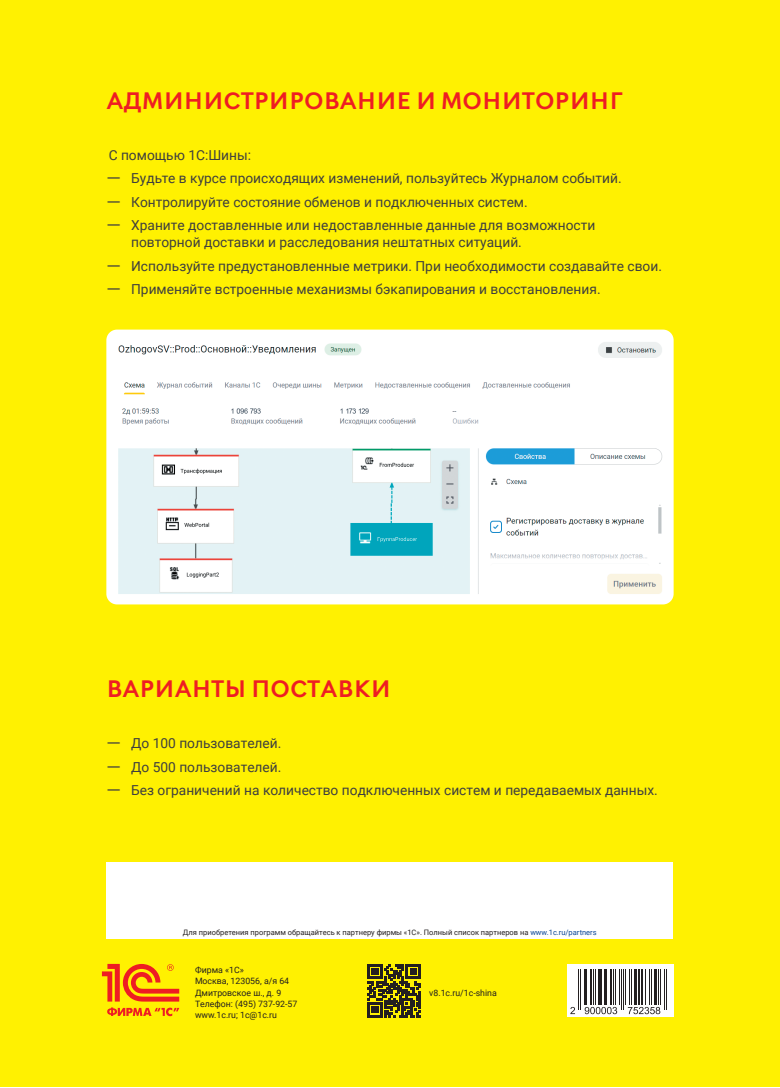
<style>
.page{position:relative;width:780px;height:1088px;background:#fff}
.page>*{position:absolute;margin:0;border:0;box-sizing:border-box;transform-origin:0 0}
.t1{font:600 27.5px "One Second";color:#ee1d23}
.t2{font:13.75px/16.5px "Roboto";color:#3e3e3f}
.t3{font:8.75px/11.2px "Roboto";color:#231f20}
.t4{font:7.5px "Roboto";color:#231f20}
.s1{font-family:"One Second";font-size:20px}
.s2{color:#094594}
</style>
<div class="page">
<div style="left:0;top:0;width:779px;height:1087px;background:#fff101"></div>
<div style="left:107px;top:862px;width:566px;height:76px;background:#fff"></div>
<svg style="left:102px;top:964px;width:77px;height:37px"></svg>
<svg style="left:107px;top:1007px;width:72px;height:9px"></svg>
<svg style="left:567px;top:964px;width:106px;height:52px;background:#e0e0e0"></svg>
<hr style="left:578px;top:969px;width:1px;height:41px;background:#231f20">
<hr style="left:579px;top:969px;width:1px;height:41px;background:#231f20">
<hr style="left:583px;top:969px;width:1px;height:36px;background:#231f20">
<hr style="left:585px;top:969px;width:2px;height:36px;background:#231f20">
<hr style="left:590px;top:969px;width:2px;height:36px;background:#231f20">
<hr style="left:593px;top:969px;width:1px;height:36px;background:#231f20">
<hr style="left:594px;top:969px;width:1px;height:36px;background:#231f20">
<hr style="left:597px;top:969px;width:3px;height:36px;background:#231f20">
<hr style="left:601px;top:969px;width:1px;height:36px;background:#231f20">
<hr style="left:604px;top:969px;width:3px;height:36px;background:#231f20">
<hr style="left:609px;top:969px;width:2px;height:36px;background:#231f20">
<hr style="left:612px;top:969px;width:1px;height:36px;background:#231f20">
<hr style="left:614px;top:969px;width:1px;height:36px;background:#231f20">
<hr style="left:619px;top:969px;width:1px;height:36px;background:#231f20">
<hr style="left:621px;top:969px;width:1px;height:41px;background:#231f20">
<hr style="left:623px;top:969px;width:1px;height:41px;background:#231f20">
<hr style="left:624px;top:969px;width:1px;height:36px;background:#231f20">
<hr style="left:628px;top:969px;width:1px;height:36px;background:#231f20">
<hr style="left:631px;top:969px;width:1px;height:36px;background:#231f20">
<hr style="left:634px;top:969px;width:3px;height:36px;background:#231f20">
<hr style="left:638px;top:969px;width:2px;height:36px;background:#231f20">
<hr style="left:640px;top:969px;width:2px;height:36px;background:#231f20">
<hr style="left:644px;top:969px;width:1px;height:36px;background:#231f20">
<hr style="left:649px;top:969px;width:1px;height:36px;background:#231f20">
<hr style="left:651px;top:969px;width:1px;height:36px;background:#231f20">
<hr style="left:654px;top:969px;width:2px;height:36px;background:#231f20">
<hr style="left:657px;top:969px;width:1px;height:36px;background:#231f20">
<hr style="left:660px;top:969px;width:1px;height:36px;background:#231f20">
<hr style="left:664px;top:969px;width:1px;height:41px;background:#231f20">
<hr style="left:666px;top:969px;width:1px;height:41px;background:#231f20">
<svg style="left:570px;top:1007px;width:5px;height:7px"></svg>
<svg style="left:584px;top:1007px;width:33px;height:7px"></svg>
<svg style="left:627px;top:1007px;width:33px;height:7px"></svg>
<img style="left:106px;top:330px;width:567px;height:274px">
<svg style="left:367px;top:964px;width:53px;height:53px"></svg>
<p class="t1" style="left:106px;top:88px;width:518px">АДМИНИСТРИРОВАНИЕ И МОНИТОРИНГ</p>
<p class="t2" style="left:109px;top:146px;width:144px">С помощью 1С:Шины:</p>
<p class="t2" style="left:106px;top:170px;width:517px"><span class="s1">—</span> Будьте в курсе происходящих изменений, пользуйтесь Журналом событий.</p>
<p class="t2" style="left:106px;top:193px;width:423px"><span class="s1">—</span> Контролируйте состояние обменов и подключенных систем.</p>
<p class="t2" style="left:131px;top:217px;width:465px;text-indent:-25px"><span class="s1">—</span> Храните доставленные или недоставленные данные для возможности повторной доставки и расследования нештатных ситуаций.</p>
<p class="t2" style="left:106px;top:257px;width:557px"><span class="s1">—</span> Используйте предустановленные метрики. При необходимости создавайте свои.</p>
<p class="t2" style="left:106px;top:280px;width:495px"><span class="s1">—</span> Применяйте встроенные механизмы бэкапирования и восстановления.</p>
<p class="t1" style="left:106px;top:676px;width:286px">ВАРИАНТЫ ПОСТАВКИ</p>
<p class="t2" style="left:106px;top:734px;width:176px"><span class="s1">—</span> До 100 пользователей.</p>
<p class="t2" style="left:106px;top:758px;width:176px"><span class="s1">—</span> До 500 пользователей.</p>
<p class="t2" style="left:106px;top:781px;width:553px"><span class="s1">—</span> Без ограничений на количество подключенных систем и передаваемых данных.</p>
<p class="t4" style="left:183px;top:927px;width:415px">Для приобретения программ обращайтесь к партнеру фирмы «1С». Полный список партнеров на <span class="s2">www.1c.ru/partners</span></p>
<p class="t3" style="left:195px;top:964px;width:96px">Фирма «1С»<br>Москва, 123056, а/я 64</p>
<p class="t3" style="left:195px;top:986px;width:88px">Дмитровское ш., д. 9</p>
<p class="t3" style="left:195px;top:998px;width:104px">Телефон: (495) 737-92-57</p>
<p class="t3" style="left:195px;top:1009px;width:84px">www.1c.ru; 1с@1c.ru</p>
<p class="t3" style="left:429px;top:986px;width:69px">v8.1c.ru/1c-shina</p>
</div>
